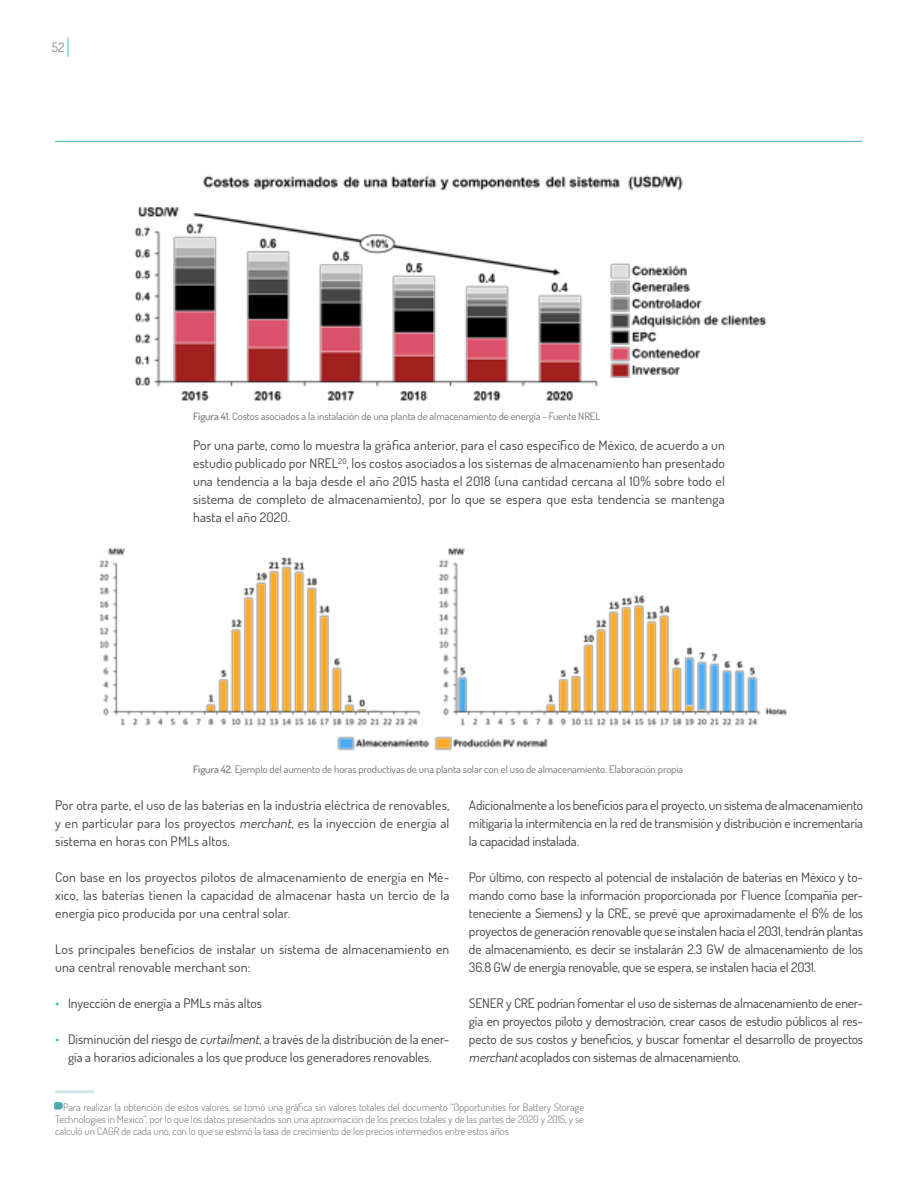
<style>
.page{position:relative;width:918px;height:1188px;background:#fff}
.page>*{position:absolute;margin:0;border:0;box-sizing:border-box;transform-origin:0 0}
.t1{font:13.05px/18px "Dosis";color:#3d3d3b;text-align:justify}
.t2{font:13.05px/18px "Dosis";color:#3d3d3b;text-align:justify;scale:1.05 1}
.t3{font:12.9px "Dosis";color:#878787;scale:1.05 1}
.t4{font:300 10.2px/12px "Dosis";letter-spacing:-.01em;color:#717071;text-align:justify;scale:1.06 1}
.t5{font:10.2px "Dosis";letter-spacing:-.01em;color:#717071;scale:1.06 1}
.s1{font-weight:500}
.s2{font-style:italic}
.s3{color:#47b5be}
</style>
<div class="page">
<svg style="left:68px;top:38px;width:1px;height:19px"></svg>
<hr style="left:55px;top:141px;width:808px;height:1px;background:#3fb0b0">
<img style="left:134px;top:175px;width:633px;height:226px">
<img style="left:99px;top:547px;width:688px;height:204px">
<svg style="left:54px;top:1102px;width:9px;height:8px"></svg>
<hr style="left:55px;top:1090px;width:39px;height:3px;background:#d3e8e8">
<p class="t3" style="left:52px;top:39px;width:14px">52</p>
<p class="t5" style="left:193px;top:409px;width:386px"><span class="s1">Figura 41.</span> Costos asociados a la instalación de una planta de almacenamiento de energía - Fuente NREL</p>
<p class="t2" style="left:193px;top:436px;width:508px">Por una parte, como lo muestra la gráfica anterior, para el caso específico de México, de acuerdo a un estudio publicado por NREL<sup>20</sup>, los costos asociados a los sistemas de almacenamiento han presentado una tendencia a la baja desde el año 2015 hasta el 2018 (una cantidad cercana al 10% sobre todo el sistema de completo de almacenamiento), por lo que se espera que esta tendencia se mantenga hasta el año 2020.</p>
<p class="t5" style="left:193px;top:763px;width:464px"><span class="s1">Figura 42.</span> Ejemplo del aumento de horas productivas de una planta solar con el uso de almacenamiento. Elaboración propia</p>
<p class="t1" style="left:469px;top:796px;width:396px">Adicionalmente a los beneficios para el proyecto, un sistema de almacenamiento mitigaría la intermitencia en la red de transmisión y distribución e incrementaría la capacidad instalada.</p>
<p class="t1" style="left:469px;top:868px;width:396px">Por último, con respecto al potencial de instalación de baterías en México y to&shy;mando como base la información proporcionada por Fluence (compañía per&shy;teneciente a Siemens) y la CRE, se prevé que aproximadamente el 6% de los proyectos de generación renovable que se instalen hacia el 2031, tendrán plantas de almacenamiento, es decir se instalarán 2.3 GW de almacenamiento de los 36.8 GW de energía renovable, que se espera, se instalen hacia el 2031.</p>
<p class="t1" style="left:469px;top:994px;width:396px">SENER y CRE podrían fomentar el uso de sistemas de almacenamiento de ener&shy;gía en proyectos piloto y demostración, crear casos de estudio públicos al res&shy;pecto de sus costos y beneficios, y buscar fomentar el desarrollo de proyectos <span class="s2">merchant</span>acoplados con sistemas de almacenamiento.</p>
<p class="t4" style="left:55px;top:1101px;width:501px"><sup>20</sup> Para realizar la obtención de estos valores, se tomó una gráfica sin valores totales del documento “Opportunities for Battery Storage Technologies in Mexico”, por lo que los datos presentados son una aproximación de los precios totales y de las partes de 2020 y 2015, y se calculó un CAGR de cada uno, con lo que se estimó la tasa de crecimiento de los precios intermedios entre estos años</p>
<p class="t2" style="left:55px;top:796px;width:377px">Por otra parte, el uso de las baterías en la industria eléctrica de renovables, y en particular para los proyectos <span class="s2">merchant,</span> es la inyección de energía al sistema en horas con PMLs altos.</p>
<p class="t2" style="left:55px;top:868px;width:377px">Con base en los proyectos pilotos de almacenamiento de energía en Mé&shy;xico, las baterías tienen la capacidad de almacenar hasta un tercio de la energía pico producida por una central solar.</p>
<p class="t2" style="left:55px;top:940px;width:377px">Los principales beneficios de instalar un sistema de almacenamiento en una central renovable merchant son:</p>
<p class="t1" style="left:55px;top:994px;width:208px"><span class="s3">•</span> Inyección de energía a PMLs más altos</p>
<p class="t1" style="left:55px;top:1030px;width:396px;text-align:center"><span class="s3">•</span> Disminución del riesgo de <span class="s2">curtailment,</span>a través de la distribución de la ener&shy;gía a horarios adicionales a los que produce los generadores renovables.</p>
</div>
